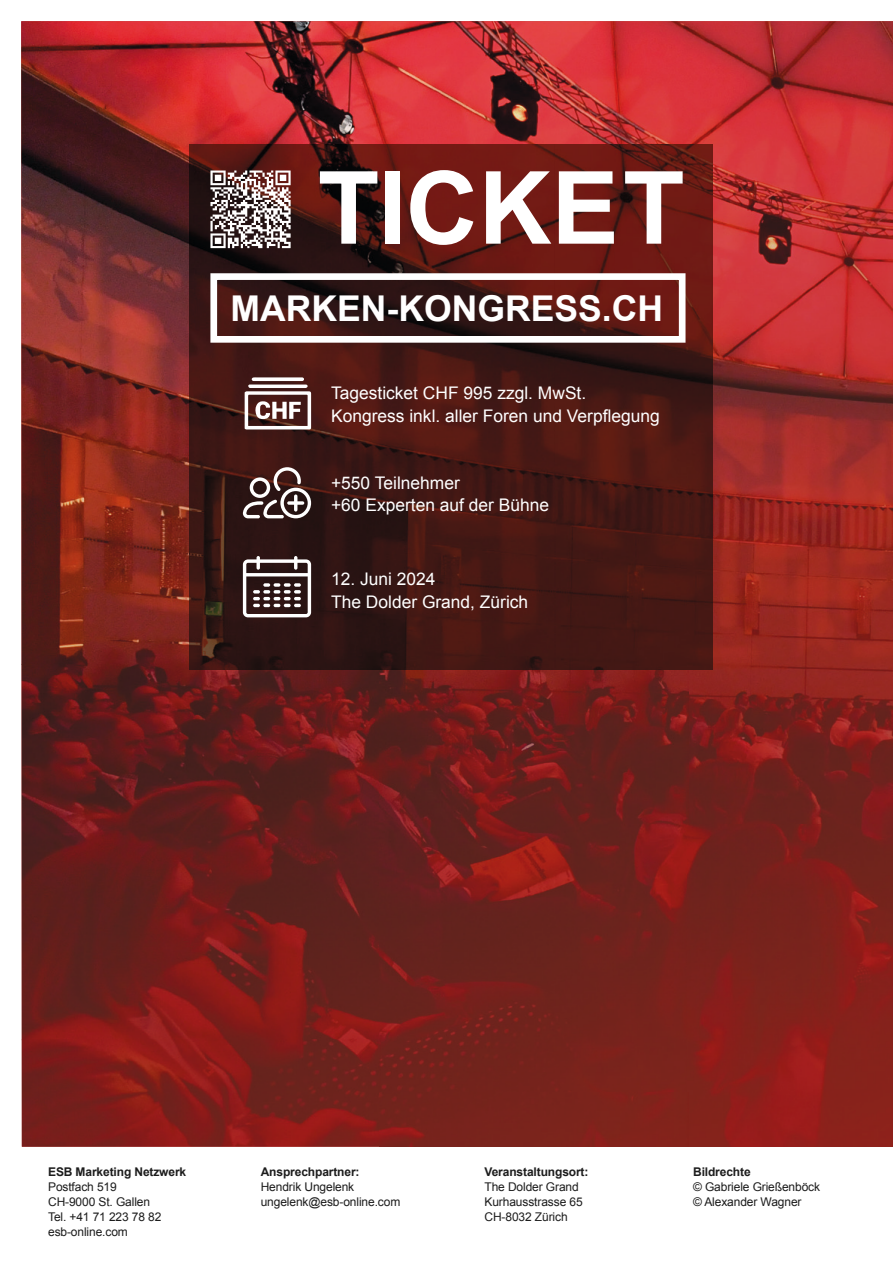
<style>
.page{position:relative;width:893px;height:1263px;background:#fff}
.page>*{position:absolute;margin:0;border:0;box-sizing:border-box;transform-origin:0 0}
.t1{font:700 101.1px "Arial";color:#fff}
.t2{font:700 35.55px "Arial";color:#fff}
.t3{font:17.4px/23px "Arial";color:#fff}
.t4{font:12px/15px "Arial";letter-spacing:-.01em;color:#1c1c1c}
.t5{font:700 12px "Arial";letter-spacing:-.01em;color:#1c1c1c}
</style>
<div class="page">
<img style="left:21px;top:21px;width:205px;height:644px">
<img style="left:226px;top:21px;width:667px;height:161px">
<img style="left:689px;top:182px;width:204px;height:965px">
<img style="left:22px;top:664px;width:358px;height:483px">
<img style="left:380px;top:670px;width:309px;height:477px">
<img style="left:190px;top:145px;width:522px;height:525px">
<div style="left:210px;top:273px;width:475px;height:70px;border:7px solid #fff"></div>
<svg style="left:245px;top:377px;width:66px;height:52px"></svg>
<svg style="left:243px;top:556px;width:68px;height:61px"></svg>
<svg style="left:243px;top:467px;width:68px;height:51px"></svg>
<svg style="left:210px;top:171px;width:81px;height:77px"></svg>
<h1 class="t1" style="left:318px;top:142px;width:368px">TICKET</h1>
<h2 class="t2" style="left:231px;top:285px;width:434px">MARKEN-KONGRESS.CH</h2>
<h3 class="t3" style="left:331px;top:382px;width:330px">Tagesticket CHF 995 zzgl. MwSt.<br>Kongress inkl. aller Foren und Verpflegung</h3>
<h3 class="t3" style="left:331px;top:471px;width:219px">+550 Teilnehmer<br>+60 Experten auf der Bühne</h3>
<h3 class="t3" style="left:331px;top:568px;width:199px">12. Juni 2024<br>The Dolder Grand, Zürich</h3>
<p class="t5" style="left:48px;top:1164px;width:140px">ESB Marketing Netzwerk</p>
<p class="t4" style="left:48px;top:1179px;width:115px">Postfach 519<br>CH-9000 St. Gallen<br>Tel. +41 71 223 78 82 esb-online.com</p>
<p class="t5" style="left:261px;top:1164px;width:100px">Ansprechpartner:</p>
<p class="t4" style="left:261px;top:1179px;width:141px">Hendrik Ungelenk ungelenk@esb-online.com</p>
<p class="t5" style="left:484px;top:1164px;width:105px">Veranstaltungsort:</p>
<p class="t4" style="left:484px;top:1179px;width:100px">The Dolder Grand<br>Kurhausstrasse 65<br>CH-8032 Zürich</p>
<p class="t5" style="left:693px;top:1164px;width:59px">Bildrechte</p>
<p class="t4" style="left:693px;top:1179px;width:129px">© Gabriele Grießenböck © Alexander Wagner</p>
</div>
